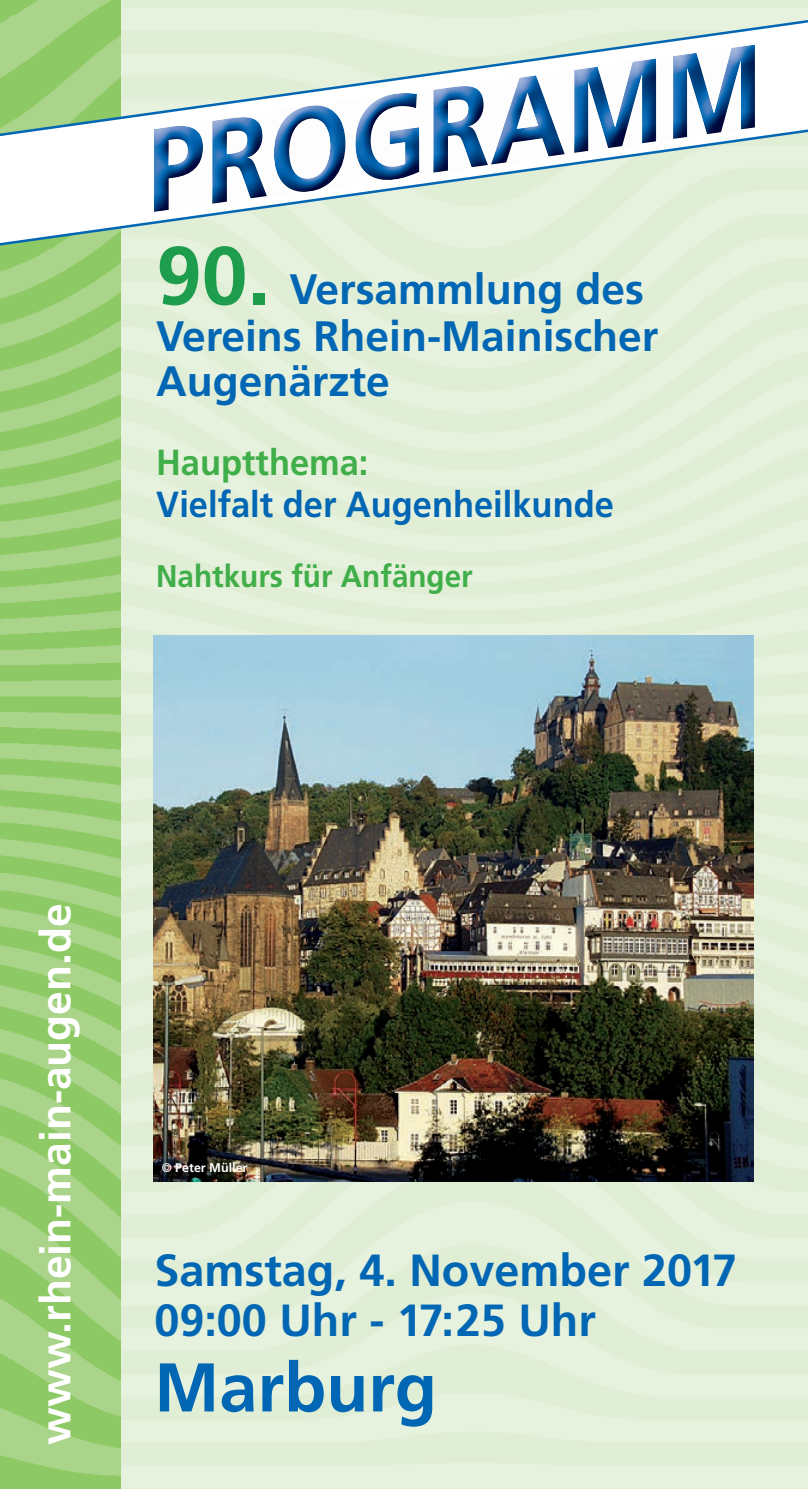
<style>
.page{position:relative;width:808px;height:1489px;background:#fff}
.page>*{position:absolute;margin:0;border:0;box-sizing:border-box;transform-origin:0 0}
.t1{font:700 68.75px "Frutiger";color:#0166b3}
.t2{font:700 45px/50px "Frutiger";color:#0166b3}
.t3{font:700 42.5px/45px "Frutiger";color:#0166b3}
.t4{font:700 42.5px "Frutiger";color:#fff}
.t5{font:700 36.25px "Frutiger";color:#0166b3;scale:.95 1}
.t6{font:700 36.25px "Frutiger";color:#40ae49;scale:.95 1}
.t7{font:700 31.25px "Frutiger";color:#40ae49;scale:.95 1}
.t8{font:700 12.5px "Frutiger";color:#fff}
.s1{font-size:82.25px;color:#1e9d4d}
.s2{font-weight:400}
</style>
<div class="page">
<div style="left:121px;top:0;width:687px;height:1488px;background:#e3f0da"></div>
<img style="left:0;top:0;width:121px;height:1488px">
<svg style="left:0;top:20px;width:808px;height:225px"></svg>
<img style="left:154px;top:43px;width:601px;height:170px">
<img style="left:154px;top:635px;width:600px;height:546px">
<p class="t3" style="left:156px;top:266px;width:489px"><span class="s1">90.</span> Versammlung des</p>
<p class="t3" style="left:156px;top:313px;width:504px">Vereins Rhein-Mainischer<br>Augenärzte</p>
<p class="t6" style="left:156px;top:441px;width:225px">Hauptthema:</p>
<p class="t5" style="left:156px;top:483px;width:483px">Vielfalt der Augenheilkunde</p>
<p class="t7" style="left:156px;top:558px;width:335px">Nahtkurs für Anfänger</p>
<p class="t4" style="left:31px;top:1444px;width:542px;rotate:-90deg">www.rhein-main-augen.de</p>
<p class="t8" style="left:162px;top:1160px;width:87px"><span class="s2">©</span> Peter Müller</p>
<p class="t2" style="left:154px;top:1245px;width:584px">Samstag, 4. November 2017<br>09:00 Uhr - 17:25 Uhr</p>
<h1 class="t1" style="left:154px;top:1346px;width:284px">Marburg</h1>
</div>
